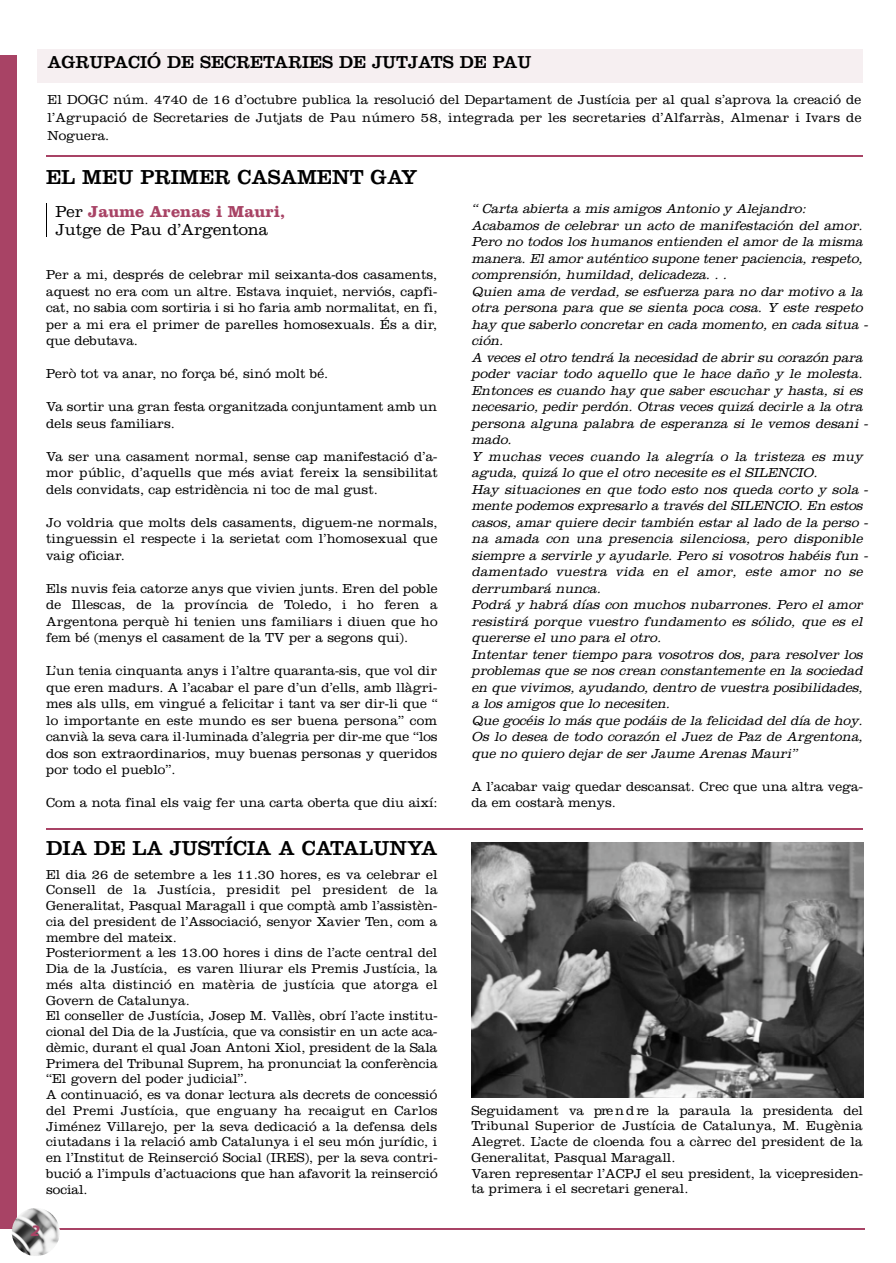
<style>
.page{position:relative;width:896px;height:1263px;background:#fff}
.page>*{position:absolute;margin:0;border:0;box-sizing:border-box;transform-origin:0 0}
.t1{font:21px "Clarendon";color:#000}
.t2{font:18px "Clarendon";color:#000}
.t3{font:300 16.5px/18px "Clarendon";color:#000}
.t4{font:italic 900 15px "Frutiger";color:#a84365}
.t5{font:300 13.5px/15.8px "Clarendon";color:#000;text-align:justify}
.t6{font:italic 300 13.5px/16.5px "Clarendon";letter-spacing:.005em;color:#000}
.s1{font-weight:700;color:#a84365}
</style>
<div class="page">
<div style="left:37px;top:50px;width:826px;height:33px;background:#f6eff1"></div>
<hr style="left:46px;top:156px;width:817px;height:1px;background:#a84365">
<hr style="left:48px;top:1228px;width:816px;height:2px;background:#a84365">
<hr style="left:46px;top:828px;width:817px;height:1px;background:#a84365">
<div style="left:0;top:55px;width:16px;height:1174px;background:#a84365"></div>
<img style="left:12px;top:1208px;width:48px;height:48px">
<hr style="left:46px;top:203px;width:1px;height:34px;background:#000">
<img style="left:471px;top:843px;width:392px;height:255px">
<h2 class="t2" style="left:48px;top:56px;width:485px">AGRUPACIÓ DE SECRETARIES DE JUTJATS DE PAU</h2>
<p class="t5" style="left:48px;top:92px;width:815px;line-height:18px">El DOGC núm. 4740 de 16 d’octubre publica la resolució del Departament de Justícia per al qual s’aprova la creació de l’Agrupació de Secretaries de Jutjats de Pau número 58, integrada per les secretaries d’Alfarràs, Almenar i Ivars de Noguera.</p>
<h1 class="t1" style="left:46px;top:170px;width:373px">EL MEU PRIMER CASAMENT GAY</h1>
<p class="t3" style="left:55px;top:204px;width:231px">Per <span class="s1">Jaume Arenas i Mauri,<br></span>Jutge de Pau d’Argentona</p>
<p class="t5" style="left:46px;top:268px;width:393px;line-height:16.5px">Per a mi, després de celebrar mil seixanta-dos casaments, aquest no era com un altre. Estava inquiet, nerviós, capfi&shy;cat, no sabia com sortiria i si ho faria amb normalitat, en fi, per a mi era el primer de parelles homosexuals. És a dir, que debutava.</p>
<p class="t5" style="left:46px;top:367px;width:284px">Però tot va anar, no força bé, sinó molt bé.</p>
<p class="t5" style="left:46px;top:400px;width:392px;line-height:16.5px">Va sortir una gran festa organitzada conjuntament amb un dels seus familiars.</p>
<p class="t5" style="left:46px;top:450px;width:393px;line-height:16.5px">Va ser una casament normal, sense cap manifestació d’a&shy;mor públic, d’aquells que més aviat fereix la sensibilitat dels convidats, cap estridència ni toc de mal gust.</p>
<p class="t5" style="left:46px;top:516px;width:393px;line-height:16.4px">Jo voldria que molts dels casaments, diguem-ne normals, tinguessin el respecte i la serietat com l’homosexual que vaig oficiar.</p>
<p class="t5" style="left:46px;top:582px;width:393px;line-height:16.5px">Els nuvis feia catorze anys que vivien junts. Eren del poble de Illescas, de la província de Toledo, i ho feren a Argentona perquè hi tenien uns familiars i diuen que ho fem bé (menys el casament de la TV per a segons qui).</p>
<p class="t5" style="left:46px;top:664px;width:393px;line-height:16.5px">L’un tenia cinquanta anys i l’altre quaranta-sis, que vol dir que eren madurs. A l’acabar el pare d’un d’ells, amb llàgri&shy;mes als ulls, em vingué a felicitar i tant va ser dir-li que “ lo importante en este mundo es ser buena persona” com canvià la seva cara il·luminada d’alegria per dir-me que “los dos son extraordinarios, muy buenas personas y queridos por todo el pueblo”.</p>
<p class="t5" style="left:46px;top:797px;width:393px">Com a nota final els vaig fer una carta oberta que diu així:</p>
<h1 class="t1" style="left:46px;top:841px;width:393px">DIA DE LA JUSTÍCIA A CATALUNYA</h1>
<p class="t5" style="left:46px;top:868px;width:393px;text-align:left">El dia 26 de setembre a les 11.30 hores, es va celebrar el Consell de la Justícia, presidit pel president de la Generalitat, Pasqual Maragall i que comptà amb l’assistèn&shy;cia del president de l’Associació, senyor Xavier Ten, com a membre del mateix.<br>Posteriorment a les 13.00 hores i dins de l’acte central del Dia de la Justícia, es varen lliurar els Premis Justícia, la més alta distinció en matèria de justícia que atorga el Govern de Catalunya.<br>El conseller de Justícia, Josep M. Vallès, obrí l’acte institu&shy;cional del Dia de la Justícia, que va consistir en un acte aca&shy;dèmic, durant el qual Joan Antoni Xiol, president de la Sala Primera del Tribunal Suprem, ha pronunciat la conferència “El govern del poder judicial”.<br>A continuació, es va donar lectura als decrets de concessió del Premi Justícia, que enguany ha recaigut en Carlos Jiménez Villarejo, per la seva dedicació a la defensa dels ciutadans i la relació amb Catalunya i el seu món jurídic, i en l’Institut de Reinserció Social (IRES), per la seva contri&shy;bució a l’impuls d’actuacions que han afavorit la reinserció social.</p>
<p class="t4" style="left:31px;top:1224px;width:11px">2</p>
<p class="t6" style="left:471px;top:202px;width:400px">“ Carta abierta a mis amigos Antonio y Alej andro:<br>Acabamos de celebrar un acto de manifestación del amor.<br>Pero no todos los humanos entienden el amor de la misma manera. El amor auténtico sup one tener p aciencia, resp eto, comp rensión, humildad, delicadeza. . .<br>Quien ama de verdad, se esfuerza p ara no dar motivo a la otra persona para que se sienta poca cosa. Y este respeto hay que saberlo concretar en cada momento, en cada situa - ción.<br>A veces el otro tendrá la necesidad de abrir su corazón p ara p oder vaciar todo aquello que le hace daño y le molesta.<br>Entonces es cuando hay que saber escuchar y hasta, si es necesario, p edir p erdón. Otras veces quizá decirle a la otra p ersona alguna p alabra de esp eranza si le vemos desani - mado.<br>Y muchas veces cuando la alegría o la tristeza es muy aguda, quizá lo que el otro necesite es el SILENCIO.<br>Hay situaciones en que todo esto nos queda corto y sola - mente p odemos exp resarlo a través del SILENCIO. En estos casos, amar quiere decir también estar al lado de la p erso - na amada con una p resencia silenciosa, p ero disp onible siemp re a servirle y ayudarle. Pero si vosotros habéis fun - damentado vuestra vida en el amor, este amor no se derrumbará nunca.<br>Podrá y habrá días con muchos nubarrones. Pero el amor resistirá porque vuestro fundamento es sólido, que es el quererse el uno para el otro.<br>Intentar tener tiemp o p ara vosotros dos, p ara resolver los p roblemas que se nos crean constantemente en la sociedad en que vivimos, ayudando, dentro de vuestra p osibilidades, a los amigos que lo necesiten.<br>Que gocéis lo más que p odáis de la felicidad del día de hoy.<br>Os lo desea de todo corazón el Juez de Paz de Argentona, que no quiero dej ar de ser Jaume Arenas Mauri”</p>
<p class="t5" style="left:471px;top:780px;width:393px;line-height:16.5px">A l’acabar vaig quedar descansat. Crec que una altra vega&shy;da em costarà menys.</p>
<p class="t5" style="left:471px;top:1104px;width:393px;text-align:left">Seguidament va pre n d re la paraula la presidenta del Tribunal Superior de Justícia de Catalunya, M. Eugènia Alegret. L’acte de cloenda fou a càrrec del president de la Generalitat, Pasqual Maragall.<br>Varen representar l’ACPJ el seu president, la vicepresiden&shy;ta primera i el secretari general.</p>
</div>
